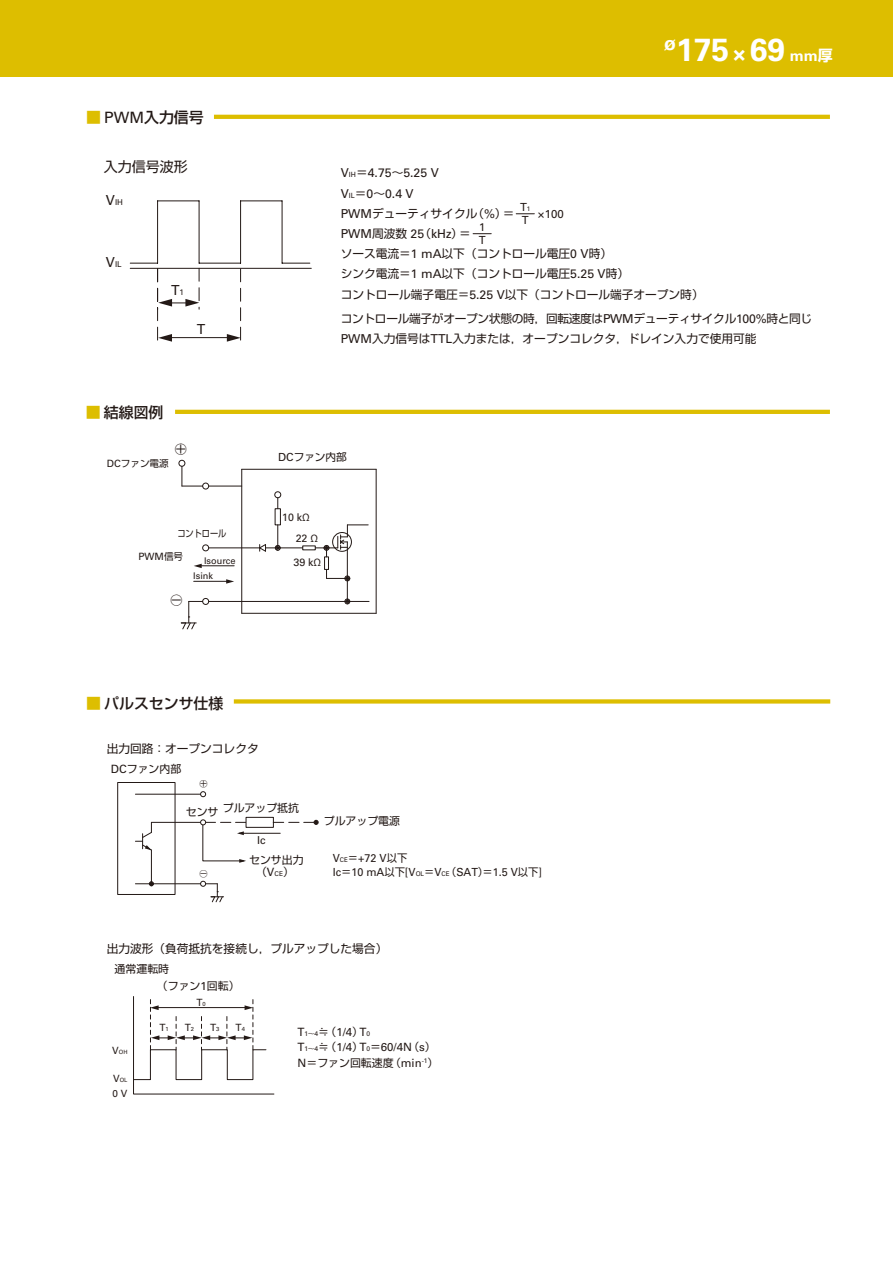
<style>
.page{position:relative;width:893px;height:1263px;background:#fff}
.page>*{position:absolute;margin:0;border:0;box-sizing:border-box;transform-origin:0 0}
.t1{font:700 31.95px "Univers LT Std";color:#fff}
.t2{font:500 14.85px "Shin Go Pro";color:#231916}
.t3{font:14.1px "Shin Go Pro";color:#231916}
.t4{font:13.8px "Univers LT Std";color:#231916}
.t5{font:12.75px "Shin Go Pro";color:#231916}
.t6{font:12.3px/20.2px "Univers LT Std";color:#231916}
.t7{font:11.7px/20.2px "Shin Go Pro";color:#231916}
.t8{font:11.7px/20.2px "Shin Go Pro";letter-spacing:-.025em;color:#231916}
.t9{font:11.55px "Univers LT Std";color:#231916}
.t10{font:11.4px/15.6px "Univers LT Std";color:#231916}
.t11{font:11.1px/13.8px "Univers LT Std";color:#231916}
.t12{font:10.95px "Shin Go Pro";color:#231916}
.t13{font:10.95px "Univers LT Std";color:#231916}
.t14{font:10.65px "Univers LT Std";color:#231916}
.t15{font:10.65px "Shin Go Pro";color:#231916}
.t16{font:10.05px "Univers LT Std";color:#231916}
.t17{font:9.6px "Shin Go Pro";color:#231916}
.t18{font:9.6px "Shin Go Pro";color:#231916;scale:.85 1}
.t19{font:9.15px/15.6px "Univers LT Std";color:#231916}
.t20{font:8.1px "Univers LT Std";color:#231916}
.t21{font:5.85px "Univers LT Std";color:#231916}
.s1{font-size:15px;color:#ddbe00}
.s2{font-family:"Univers LT Std";font-weight:400;font-size:15.6px}
.s3{font-size:13.8px}
.s4{font-size:8.1px}
.s5{font-family:"Univers LT Std";font-size:10.05px}
.s6{font-family:"Shin Go Pro";font-size:9.6px}
.s7{font-size:21.3px}
.s8{font-size:14.85px}
.s9{font-family:"Shin Go Pro";font-size:14.85px}
.s10{font-size:7.2px}
.s11{font-family:"Shin Go Pro";font-size:11.7px}
.s12{font-family:"Univers LT Std";font-size:12.3px}
.s13{font-size:6.45px}
.s14{font-family:"Univers LT Std";font-size:11.1px}
.s15{font-family:"Univers LT Std";font-size:11.4px}
.s16{font-family:"Univers LT Std";font-size:6.6px}
.s17{font-family:"Shin Go Pro";font-size:10.65px}
.s18{font-size:10.05px}
.s19{font-size:5.85px}
.s20{font-size:6.6px}
.s21{font-family:"Shin Go Pro";font-size:6.3px}
.s22{font-family:"Shin Go Pro";font-size:10.95px}
</style>
<div class="page">
<svg style="left:214px;top:115px;width:616px;height:4px;background:#ddbe03"></svg>
<hr style="left:168px;top:337px;width:64px;height:1px;background:#231916">
<svg style="left:282px;top:263px;width:28px;height:1px"></svg>
<hr style="left:130px;top:268px;width:181px;height:1px;background:#231916">
<hr style="left:282px;top:201px;width:1px;height:62px;background:#231916">
<hr style="left:240px;top:201px;width:1px;height:62px;background:#231916">
<hr style="left:199px;top:201px;width:1px;height:62px;background:#231916">
<hr style="left:157px;top:201px;width:1px;height:62px;background:#231916">
<hr style="left:199px;top:263px;width:42px;height:1px;background:#231916">
<hr style="left:158px;top:200px;width:41px;height:1px;background:#231916">
<hr style="left:241px;top:200px;width:41px;height:1px;background:#231916">
<svg style="left:227px;top:269px;width:14px;height:73px"></svg>
<svg style="left:130px;top:263px;width:70px;height:79px"></svg>
<svg style="left:516px;top:213px;width:18px;height:1px"></svg>
<svg style="left:473px;top:233px;width:18px;height:1px"></svg>
<hr style="left:175px;top:410px;width:655px;height:4px;background:#ddbe00">
<hr style="left:199px;top:565px;width:35px;height:1px;background:#231916">
<svg style="left:194px;top:564px;width:8px;height:4px"></svg>
<hr style="left:194px;top:581px;width:35px;height:1px;background:#231916">
<svg style="left:226px;top:579px;width:8px;height:5px"></svg>
<hr style="left:151px;top:822px;width:65px;height:1px;background:#231916">
<hr style="left:135px;top:883px;width:66px;height:1px;background:#231916">
<hr style="left:135px;top:794px;width:66px;height:1px;background:#231916">
<hr style="left:151px;top:850px;width:1px;height:34px;background:#231916">
<svg style="left:149px;top:881px;width:5px;height:5px"></svg>
<svg style="left:135px;top:822px;width:18px;height:29px"></svg>
<div style="left:246px;top:817px;width:28px;height:11px;border:1px solid #231916"></div>
<svg style="left:273px;top:820px;width:46px;height:5px"></svg>
<hr style="left:239px;top:833px;width:41px;height:1px;background:#231916">
<svg style="left:200px;top:819px;width:46px;height:44px"></svg>
<div style="left:117px;top:782px;width:58px;height:113px;border:1px solid #231916"></div>
<svg style="left:234px;top:699px;width:596px;height:4px;background:#dfc315"></svg>
<svg style="left:133px;top:996px;width:142px;height:99px"></svg>
<hr style="left:347px;top:542px;width:1px;height:59px;background:#231916">
<hr style="left:376px;top:469px;width:1px;height:144px;background:#231916">
<hr style="left:241px;top:469px;width:1px;height:144px;background:#231916">
<hr style="left:209px;top:601px;width:160px;height:1px;background:#231916">
<hr style="left:242px;top:613px;width:134px;height:1px;background:#231916">
<svg style="left:181px;top:601px;width:22px;height:29px"></svg>
<div style="left:202px;top:598px;width:7px;height:7px;border:1px solid #231916;border-radius:50%"></div>
<svg style="left:344px;top:598px;width:6px;height:6px"></svg>
<hr style="left:242px;top:469px;width:134px;height:1px;background:#231916">
<div style="left:202px;top:544px;width:7px;height:7px;border:1px solid #231916;border-radius:50%"></div>
<svg style="left:275px;top:525px;width:6px;height:26px"></svg>
<div style="left:275px;top:508px;width:6px;height:17px;border:1px solid #231916"></div>
<div style="left:178px;top:460px;width:7px;height:7px;border:1px solid #231916;border-radius:50%"></div>
<div style="left:202px;top:483px;width:7px;height:6px;border:1px solid #231916;border-radius:50%"></div>
<div style="left:274px;top:491px;width:7px;height:7px;border:1px solid #231916;border-radius:50%"></div>
<div style="left:324px;top:556px;width:5px;height:14px;border:1px solid #231916"></div>
<svg style="left:326px;top:569px;width:24px;height:12px"></svg>
<svg style="left:315px;top:524px;width:53px;height:33px"></svg>
<svg style="left:259px;top:544px;width:8px;height:8px"></svg>
<hr style="left:209px;top:547px;width:51px;height:1px;background:#231916">
<svg style="left:181px;top:466px;width:22px;height:21px"></svg>
<hr style="left:209px;top:486px;width:33px;height:1px;background:#231916">
<hr style="left:265px;top:547px;width:38px;height:1px;background:#231916">
<div style="left:0;top:0;width:893px;height:77px;background:#ddbe00"></div>
<svg style="left:200px;top:880px;width:24px;height:23px"></svg>
<svg style="left:200px;top:791px;width:7px;height:6px"></svg>
<p class="t2" style="left:86px;top:105px;width:119px"><span class="s1">■</span> <span class="s2">PWM</span>入力信号</p>
<p class="t3" style="left:104px;top:155px;width:86px">入力信号波形</p>
<p class="t20" style="left:106px;top:197px;width:19px"><span class="s3">V</span>IH</p>
<p class="t20" style="left:106px;top:259px;width:17px"><span class="s3">V</span>IL</p>
<p class="t4" style="left:171px;top:282px;width:14px">T<span class="s4">1</span></p>
<p class="t4" style="left:197px;top:321px;width:10px">T</p>
<p class="t2" style="left:86px;top:400px;width:79px"><span class="s1">■</span> 結線図例</p>
<p class="t5" style="left:174px;top:438px;width:14px">○＋</p>
<p class="t17" style="left:107px;top:455px;width:63px"><span class="s5">DC</span>ファン電源</p>
<p class="t18" style="left:177px;top:526px;width:59px">コントロール</p>
<p class="t16" style="left:138px;top:551px;width:46px">PWM<span class="s6">信号</span></p>
<p class="t5" style="left:170px;top:590px;width:14px">○－</p>
<p class="t19" style="left:193px;top:552px;width:44px;text-indent:11px">Isource<br>Isink</p>
<h1 class="t1" style="left:664px;top:31px;width:170px"><sup>ø</sup>175 <span class="s7">×</span> 69 <span class="s8">mm</span><span class="s9">厚</span></h1>
<p class="t6" style="left:341px;top:163px;width:100px">V<span class="s10">IH</span><span class="s11">＝</span>4.75<span class="s11">～</span>5.25 V<br>V<span class="s10">IL</span><span class="s11">＝</span>0<span class="s11">～</span>0.4 V</p>
<p class="t7" style="left:341px;top:202px;width:175px"><span class="s12">PWM</span>デューティサイクル（<span class="s12">%</span>）＝</p>
<p class="t6" style="left:341px;top:224px;width:132px">PWM<span class="s11">周波数</span> 25<span class="s11">（</span>kHz<span class="s11">）＝</span></p>
<p class="t7" style="left:341px;top:242px;width:364px">ソース電流＝<span class="s12">1 mA</span>以下（コントロール電圧<span class="s12">0 V</span>時）<br>シンク電流＝<span class="s12">1 mA</span>以下（コントロール電圧<span class="s12">5.25 V</span>時）<br>コントロール端子電圧＝<span class="s12">5.25 V</span>以下（コントロール端子オープン時）</p>
<p class="t8" style="left:341px;top:307px;width:473px">コントロール端子がオープン状態の時，回転速度は<span class="s12">PWM</span>デューティサイクル<span class="s12">100%</span>時と同じ<br><span class="s12">PWM</span>入力信号は<span class="s12">TTL</span>入力または，オープンコレクタ，ドレイン入力で使用可能</p>
<p class="t11" style="left:520px;top:200px;width:12px">T<span class="s13">1</span></p>
<p class="t9" style="left:538px;top:207px;width:27px">×100</p>
<p class="t11" style="left:522px;top:213px;width:8px">T</p>
<p class="t11" style="left:479px;top:220px;width:8px">1</p>
<p class="t11" style="left:479px;top:233px;width:8px">T</p>
<p class="t15" style="left:278px;top:448px;width:70px"><span class="s14">DC</span>ファン内部</p>
<p class="t14" style="left:282px;top:511px;width:29px">10 kΩ</p>
<p class="t14" style="left:296px;top:532px;width:24px">22 Ω</p>
<p class="t14" style="left:294px;top:556px;width:29px">39 kΩ</p>
<p class="t2" style="left:86px;top:691px;width:139px"><span class="s1">■</span> パルスセンサ仕様</p>
<p class="t7" style="left:107px;top:737px;width:154px">出力回路：オープンコレクタ</p>
<p class="t12" style="left:111px;top:760px;width:72px"><span class="s15">DC</span>ファン内部</p>
<p class="t12" style="left:186px;top:799px;width:115px">センサプルアップ抵抗</p>
<p class="t13" style="left:257px;top:833px;width:10px">Ic</p>
<p class="t12" style="left:256px;top:862px;width:39px">（<span class="s15">V</span><span class="s16">CE</span>）</p>
<p class="t12" style="left:249px;top:851px;width:56px">センサ出力</p>
<p class="t12" style="left:324px;top:812px;width:78px">プルアップ電源</p>
<p class="t11" style="left:333px;top:851px;width:211px">V<span class="s13">CE</span><span class="s17">＝</span>+72 V<span class="s17">以下<br></span>Ic<span class="s17">＝</span>10 mA<span class="s17">以下</span>[V<span class="s13">OL</span><span class="s17">＝</span>V<span class="s13">CE</span><span class="s17">（</span>SAT<span class="s17">）＝</span>1.5 V<span class="s17">以下</span>]</p>
<p class="t7" style="left:107px;top:937px;width:282px">出力波形（負荷抵抗を接続し，プルアップした場合）</p>
<p class="t12" style="left:115px;top:959px;width:56px">通常運転時</p>
<p class="t21" style="left:112px;top:1048px;width:17px"><span class="s18">V</span>OH</p>
<p class="t21" style="left:113px;top:1076px;width:16px"><span class="s18">V</span>OL</p>
<p class="t16" style="left:113px;top:1088px;width:16px">0 V</p>
<p class="t12" style="left:157px;top:976px;width:84px">（ファン<span class="s15">1</span>回転）</p>
<p class="t16" style="left:159px;top:1021px;width:11px">T<span class="s19">1</span></p>
<p class="t16" style="left:197px;top:996px;width:11px">T<span class="s19">0</span></p>
<p class="t16" style="left:185px;top:1021px;width:11px">T<span class="s19">2</span></p>
<p class="t16" style="left:210px;top:1021px;width:11px">T<span class="s19">3</span></p>
<p class="t16" style="left:236px;top:1021px;width:11px">T<span class="s19">4</span></p>
<p class="t10" style="left:298px;top:1024px;width:140px">T<span class="s20">1</span><span class="s21">～</span><span class="s20">4</span><span class="s22">≒（</span>1/4<span class="s22">）</span>T<span class="s20">0<br></span>T<span class="s20">1</span><span class="s21">～</span><span class="s20">4</span><span class="s22">≒（</span>1/4<span class="s22">）</span>T<span class="s20">0</span><span class="s22">＝</span>60/4N<span class="s22">（</span>s<span class="s22">）</span></p>
<p class="t12" style="left:298px;top:1054px;width:142px"><span class="s15">N</span>＝ファン回転速度（<span class="s15">min</span><sup>-1</sup>）</p>
</div>
